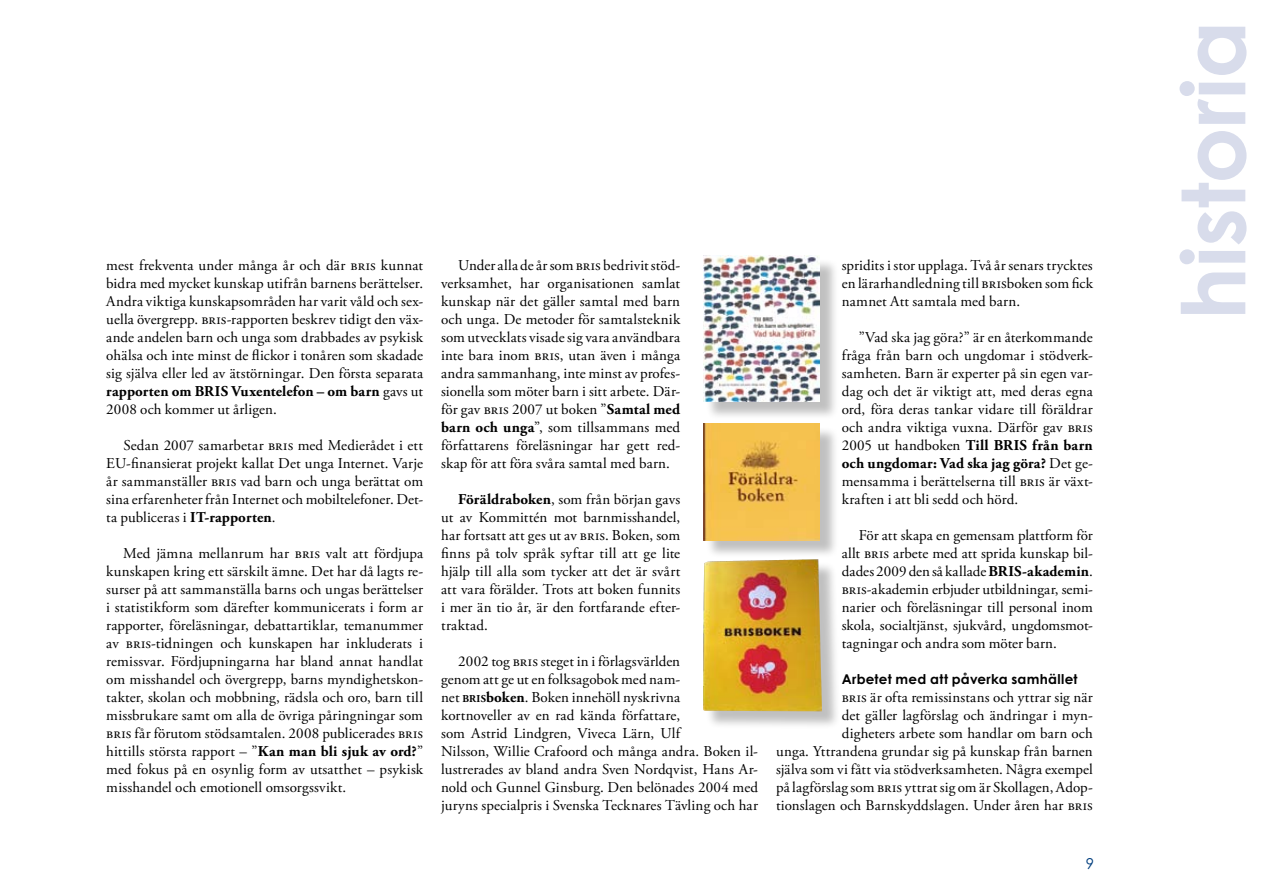
<style>
.page{position:relative;width:1263px;height:893px;background:#fff}
.page>*{position:absolute;margin:0;border:0;box-sizing:border-box;transform-origin:0 0}
.t1{font:700 87.75px "Century Gothic Std";letter-spacing:-.005em;color:#d8dceb}
.t2{font:15px/18px "Adobe Garamond Pro";letter-spacing:.01em;color:#000;text-align:justify}
.t3{font:15px "Century Gothic Std";color:#003e7e}
.t4{font:700 13.5px "Century Gothic Std";letter-spacing:.02em;color:#000}
.s1{font-weight:700}
.s2{font-weight:700;font-size:10.5px}
</style>
<div class="page">
<div style="left:705px;top:258px;width:134px;height:162px;background:#000;opacity:.25"></div>
<img style="left:703px;top:256px;width:117px;height:145px">
<div style="left:705px;top:426px;width:134px;height:133px;background:#000;opacity:.25"></div>
<img style="left:703px;top:424px;width:117px;height:116px">
<div style="left:705px;top:561px;width:135px;height:168px;background:#000;opacity:.25"></div>
<img style="left:703px;top:559px;width:119px;height:152px">
<p class="t2" style="left:106px;top:257px;width:318px">mest frekventa under många år och där bris kunnat bidra med mycket kunskap utifrån barnens berättelser.<br>Andra viktiga kunskapsområden har varit våld och sex&shy;uella övergrepp. bris-rapporten beskrev tidigt den väx&shy;ande andelen barn och unga som drabbades av psykisk ohälsa och inte minst de flickor i tonåren som skadade sig själva eller led av ätstörningar. Den första separata <span class="s1">rapporten om bris Vuxentelefon – om barn</span> gavs ut 2008 och kommer ut årligen.</p>
<p class="t2" style="left:106px;top:437px;width:318px;text-indent:17px">Sedan 2007 samarbetar bris med Medierådet i ett EU-finansierat projekt kallat Det unga Internet. Varje år sammanställer bris vad barn och unga berättat om sina erfarenheter från Internet och mobiltelefoner. Det&shy;ta publiceras i <span class="s1">IT-rapporten</span>.</p>
<p class="t2" style="left:106px;top:545px;width:318px;text-indent:17px">Med jämna mellanrum har bris valt att fördjupa kunskapen kring ett särskilt ämne. Det har då lagts re&shy;surser på att sammanställa barns och ungas berättelser i statistikform som därefter kommunicerats i form ar rapporter, föreläsningar, debattartiklar, temanummer av bris-tidningen och kunskapen har inkluderats i remissvar. Fördjupningarna har bland annat handlat om misshandel och övergrepp, barns myndighetskon&shy;takter, skolan och mobbning, rädsla och oro, barn till missbrukare samt om alla de övriga påringningar som bris får förutom stödsamtalen. 2008 publicerades bris hittills största rapport – ”<span class="s1">Kan man bli sjuk av ord?</span>” med fokus på en osynlig form av utsatthet – psykisk misshandel och emotionell omsorgssvikt.</p>
<p class="t2" style="left:441px;top:257px;width:241px;text-indent:17px">Under alla de år som bris bedrivit stöd&shy;verksamhet, har organisationen samlat kunskap när det gäller samtal med barn och unga. De metoder för samtalsteknik som utvecklats visade sig vara användbara inte bara inom bris, utan även i många andra sammanhang, inte minst av profes&shy;sionella som möter barn i sitt arbete. Där&shy;för gav bris 2007 ut boken ”<span class="s1">Samtal med barn och unga</span>”, som tillsammans med författarens föreläsningar har gett red&shy;skap för att föra svåra samtal med barn.</p>
<p class="t2" style="left:441px;top:491px;width:241px;text-indent:17px"><span class="s1">Föräldraboken</span>, som från början gavs ut av Kommittén mot barnmisshandel, har fortsatt att ges ut av bris. Boken, som finns på tolv språk syftar till att ge lite hjälp till alla som tycker att det är svårt att vara förälder. Trots att boken funnits i mer än tio år, är den fortfarande efter&shy;traktad.</p>
<p class="t2" style="left:441px;top:653px;width:318px;text-align:left;text-indent:17px">2002 tog bris steget in i förlagsvärlden<br>genom att ge ut en folksagobok med nam-<br>net <span class="s2">bris</span><span class="s1">boken</span>. Boken innehöll nyskrivna<br>kortnoveller av en rad kända författare,<br>som Astrid Lindgren, Viveca Lärn, Ulf<br>Nilsson, Willie Crafoord och många andra. Boken il&shy;lustrerades av bland andra Sven Nordqvist, Hans Ar&shy;nold och Gunnel Ginsburg. Den belönades 2004 med juryns specialpris i Svenska Tecknares Tävling och har</p>
<p class="t2" style="left:842px;top:257px;width:253px">spridits i stor upplaga. Två år senars trycktes en lärarhandledning till brisboken som fick namnet Att samtala med barn.</p>
<p class="t2" style="left:842px;top:329px;width:253px;text-indent:17px">”Vad ska jag göra?” är en återkommande fråga från barn och ungdomar i stödverk&shy;samheten. Barn är experter på sin egen var&shy;dag och det är viktigt att, med deras egna ord, föra deras tankar vidare till föräldrar och andra viktiga vuxna. Därför gav bris 2005 ut handboken <span class="s1">Till bris från barn och ungdomar: Vad ska jag göra?</span> Det ge&shy;mensamma i berättelserna till bris är växt&shy;kraften i att bli sedd och hörd.</p>
<p class="t2" style="left:842px;top:527px;width:253px;text-indent:17px">För att skapa en gemensam plattform för allt bris arbete med att sprida kunskap bil&shy;dades 2009 den så kallade <span class="s1">bris-akademin</span>. bris-akademin erbjuder utbildningar, semi&shy;narier och föreläsningar till personal inom skola, socialtjänst, sjukvård, ungdomsmot&shy;tagningar och andra som möter barn.</p>
<p class="t4" style="left:842px;top:671px;width:237px">Arbetet med att påverka samhället</p>
<p class="t2" style="left:776px;top:689px;width:318px;text-align:right">bris är ofta remissinstans och yttrar sig när<br>det gäller lagförslag och ändringar i myn-<br>digheters arbete som handlar om barn och<br>unga. Yttrandena grundar sig på kunskap från barnen själva som vi fått via stödverksamheten. Några exempel på lagförslag som bris yttrat sig om är Skollagen, Adop&shy;tionslagen och Barnskyddslagen. Under åren har bris</p>
<p class="t3" style="left:1086px;top:855px;width:10px">9</p>
<h1 class="t1" style="left:1159px;top:320px;width:301px;rotate:-90deg">historia</h1>
</div>
